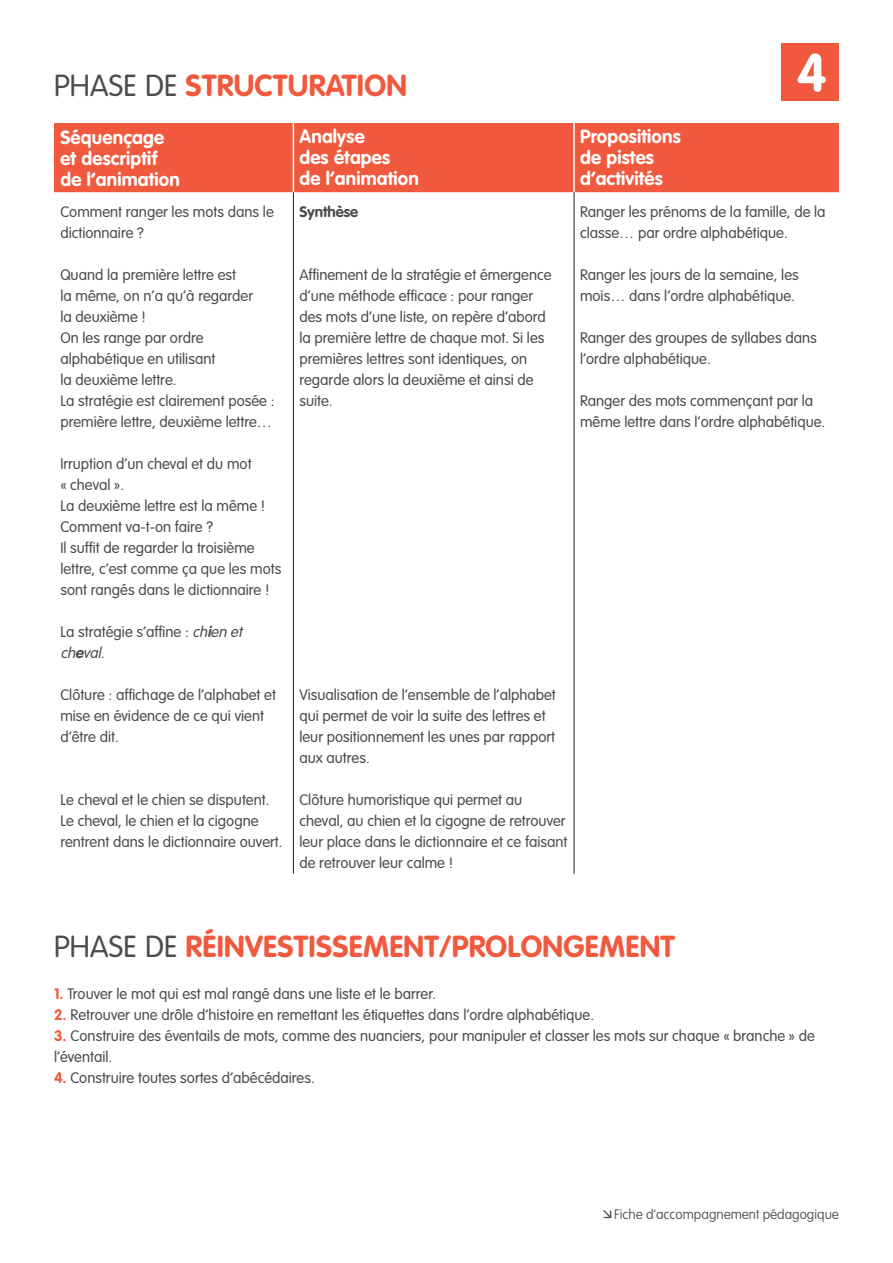
<style>
.page{position:relative;width:893px;height:1263px;background:#fff}
.page>*{position:absolute;margin:0;border:0;box-sizing:border-box;transform-origin:0 0}
.t1{font:700 52.5px "VAG Rounded Std";color:#fff}
._03_Tablo_Surtitre_G{font:700 30px "VAG Rounded Std";letter-spacing:.01em;color:#f0593e}
._03_Tablo_Titre_têti{font:700 18.75px/21px "VAG Rounded Std";letter-spacing:.01em;color:#fff}
._04_Tablo_Txt_couran{font:300 15px/21px "VAG Rounded Std";color:#4b4c4d}
._02_Txt_courant_Gris{font:300 15px/21px "VAG Rounded Std";color:#4b4c4d}
._04_Tablo_Txt_couran-2{font:700 15px "VAG Rounded Std";color:#4b4c4d}
.t2{font:100 13.5px "VAG Rounded Std";color:#4b4c4d}
.s1{font-weight:300;color:#4b4c4d}
.s2{font-style:italic}
.s3{font-weight:700;font-style:italic}
.s4{font-weight:700;color:#f0593e}
</style>
<div class="page">
<div style="left:781px;top:43px;width:58px;height:58px;background:#f0593e"></div>
<div style="left:54px;top:123px;width:785px;height:69px;background:#f0593e"></div>
<hr style="left:293px;top:123px;width:1px;height:69px;background:#fff">
<hr style="left:573px;top:123px;width:2px;height:69px;background:#fff">
<hr style="left:293px;top:192px;width:1px;height:681px;background:#231f20">
<hr style="left:574px;top:192px;width:1px;height:681px;background:#231f20">
<p class="_03_Tablo_Surtitre_G" style="left:54px;top:68px;width:354px"><span class="s1">PHASE DE</span> STRUCTURATION</p>
<h1 class="t1" style="left:797px;top:42px;width:32px">4</h1>
<p class="_03_Tablo_Titre_têti" style="left:60px;top:127px;width:121px">Séquençage et descriptif de l’animation</p>
<p class="_03_Tablo_Titre_têti" style="left:299px;top:127px;width:121px">Analyse<br>des étapes<br>de l’animation</p>
<p class="_03_Tablo_Titre_têti" style="left:580px;top:127px;width:102px">Propositions de pistes d’activités</p>
<p class="_04_Tablo_Txt_couran" style="left:60px;top:201px;width:215px">Comment ranger les mots dans le dictionnaire ?</p>
<p class="_04_Tablo_Txt_couran" style="left:60px;top:264px;width:194px">Quand la première lettre est<br>la même, on n’a qu’à regarder la deuxième !</p>
<p class="_04_Tablo_Txt_couran" style="left:60px;top:327px;width:156px">On les range par ordre alphabétique en utilisant la deuxième lettre.</p>
<p class="_04_Tablo_Txt_couran" style="left:60px;top:390px;width:216px">La stratégie est clairement posée : première lettre, deuxième lettre…</p>
<p class="_04_Tablo_Txt_couran" style="left:60px;top:453px;width:193px">Irruption d’un cheval et du mot « cheval ».</p>
<p class="_04_Tablo_Txt_couran" style="left:60px;top:495px;width:207px">La deuxième lettre est la même !<br>Comment va-t-on faire ?</p>
<p class="_04_Tablo_Txt_couran" style="left:60px;top:537px;width:222px">Il suffit de regarder la troisième lettre, c’est comme ça que les mots sont rangés dans le dictionnaire !</p>
<p class="_04_Tablo_Txt_couran" style="left:60px;top:621px;width:187px">La stratégie s’affine : <span class="s2">ch</span><span class="s3">i</span><span class="s2">en et ch</span><span class="s3">e</span><span class="s2">val.</span></p>
<p class="_04_Tablo_Txt_couran" style="left:60px;top:684px;width:217px">Clôture : affichage de l’alphabet et mise en évidence de ce qui vient d’être dit.</p>
<p class="_04_Tablo_Txt_couran-2" style="left:299px;top:202px;width:60px">Synthèse</p>
<p class="_04_Tablo_Txt_couran" style="left:580px;top:201px;width:247px">Ranger les prénoms de la famille, de la classe… par ordre alphabétique.</p>
<p class="_04_Tablo_Txt_couran" style="left:580px;top:264px;width:220px">Ranger les jours de la semaine, les mois… dans l’ordre alphabétique.</p>
<p class="_04_Tablo_Txt_couran" style="left:580px;top:327px;width:238px">Ranger des groupes de syllabes dans l’ordre alphabétique.</p>
<p class="_04_Tablo_Txt_couran" style="left:580px;top:390px;width:247px">Ranger des mots commençant par la même lettre dans l’ordre alphabétique.</p>
<p class="_04_Tablo_Txt_couran" style="left:299px;top:264px;width:254px">Affinement de la stratégie et émergence d’une méthode efficace : pour ranger des mots d’une liste, on repère d’abord la première lettre de chaque mot. Si les premières lettres sont identiques, on regarde alors la deuxième et ainsi de suite.</p>
<p class="_04_Tablo_Txt_couran" style="left:299px;top:684px;width:258px">Visualisation de l’ensemble de l’alphabet qui permet de voir la suite des lettres et leur positionnement les unes par rapport aux autres.</p>
<p class="_04_Tablo_Txt_couran" style="left:299px;top:789px;width:269px">Clôture humoristique qui permet au cheval, au chien et la cigogne de retrouver leur place dans le dictionnaire et ce faisant de retrouver leur calme !</p>
<p class="_04_Tablo_Txt_couran" style="left:60px;top:789px;width:211px">Le cheval et le chien se disputent.</p>
<p class="_04_Tablo_Txt_couran" style="left:60px;top:810px;width:224px">Le cheval, le chien et la cigogne rentrent dans le dictionnaire ouvert.</p>
<p class="_03_Tablo_Surtitre_G" style="left:54px;top:929px;width:622px"><span class="s1">PHASE DE</span> RÉINVESTISSEMENT/PROLONGEMENT</p>
<p class="_02_Txt_courant_Gris" style="left:54px;top:984px;width:383px"><span class="s4">1.</span> Trouver le mot qui est mal rangé dans une liste et le barrer.</p>
<p class="_02_Txt_courant_Gris" style="left:54px;top:1005px;width:542px"><span class="s4">2.</span> Retrouver une drôle d’histoire en remettant les étiquettes dans l’ordre alphabétique.</p>
<p class="_02_Txt_courant_Gris" style="left:54px;top:1026px;width:762px"><span class="s4">3.</span> Construire des éventails de mots, comme des nuanciers, pour manipuler et classer les mots sur chaque « branche » de l’éventail.</p>
<p class="_02_Txt_courant_Gris" style="left:54px;top:1068px;width:262px"><span class="s4">4.</span> Construire toutes sortes d’abécédaires.</p>
<p class="t2" style="left:614px;top:1207px;width:226px">Fiche d’accompagnement pédagogique</p>
</div>
